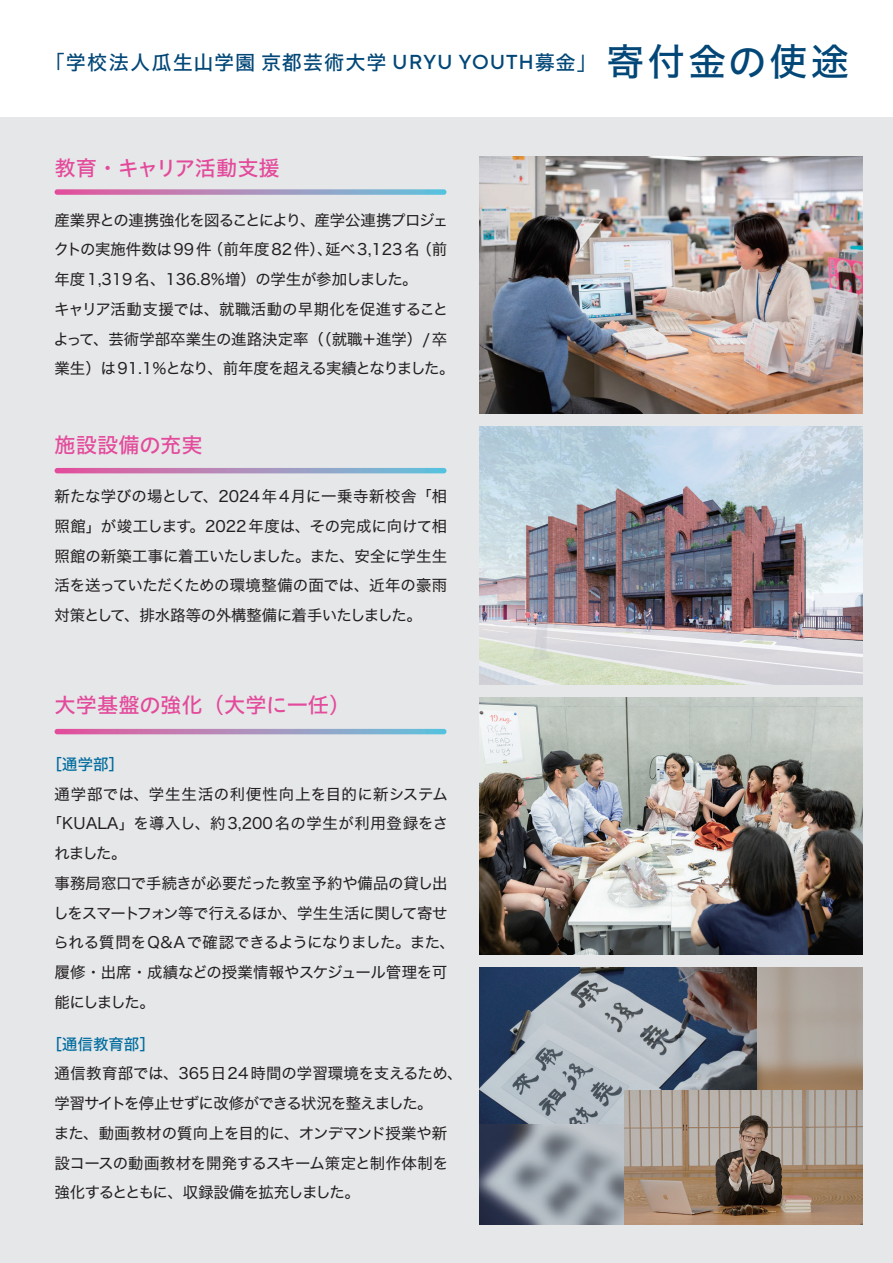
<style>
.page{position:relative;width:893px;height:1263px;background:#fff}
.page>*{position:absolute;margin:0;border:0;box-sizing:border-box;transform-origin:0 0}
.t1{font:21.3px "Hiragino UD Sans Std N W5";color:#e34a9b}
.t2{font:20.25px "Hiragino UD Sans Std N W5";letter-spacing:.05em;color:#024777}
.t3{font:15.45px/29.7px "Hira Kaku Std W4";letter-spacing:-.01em;color:#231f20}
.t4{font:15.45px "Hira Kaku Std W4";letter-spacing:.025em;color:#231f20}
.t5{font:15.45px "Hira Kaku Std W4";letter-spacing:-.045em;color:#231f20}
.t6{font:15.45px "Hira Kaku Std W4";letter-spacing:.03em;color:#231f20}
.t7{font:15.45px "Hira Kaku Std W5";color:#006c9e}
.s1{font-family:"TT Norms";font-weight:500}
.s2{font-size:38.25px}
</style>
<div class="page">
<div style="left:0;top:118px;width:893px;height:1145px;background:#e6e7e9"></div>
<img style="left:479px;top:1123px;width:145px;height:102px">
<img style="left:479px;top:156px;width:383px;height:258px">
<img style="left:479px;top:427px;width:383px;height:257px">
<img style="left:479px;top:697px;width:383px;height:257px">
<img style="left:756px;top:967px;width:106px;height:124px">
<img style="left:479px;top:967px;width:277px;height:156px">
<img style="left:624px;top:1091px;width:238px;height:134px">
<svg style="left:55px;top:468px;width:391px;height:5px;background:#a88ebc"></svg>
<svg style="left:55px;top:729px;width:391px;height:5px;background:#a88ebc"></svg>
<svg style="left:55px;top:189px;width:391px;height:6px;background:#ad96c0"></svg>
<h2 class="t2" style="left:45px;top:46px;width:806px">「学校法人瓜生山学園京都芸術大学 <span class="s1">URYU YOUTH</span>募金」 <span class="s2">寄付金の使途</span></h2>
<h1 class="t1" style="left:55px;top:152px;width:227px">教育・キャリア活動支援</h1>
<p class="t3" style="left:54px;top:205px;width:402px">産業界との連携強化を図ることにより、産学公連携プロジェクトの実施件数は99件（前年度82件）、延べ3,123名（前年度1,319名、136.8％増）の学生が参加しました。<br>キャリア活動支援では、就職活動の早期化を促進することよって、芸術学部卒業生の進路決定率（（就職＋進学）/卒業生）は91.1％となり、前年度を超える実績となりました。</p>
<h1 class="t1" style="left:55px;top:429px;width:150px">施設設備の充実</h1>
<p class="t3" style="left:55px;top:481px;width:394px;text-align:justify">新たな学びの場として、2024年4月に一乗寺新校舎「相照館」が竣工します。2022年度は、その完成に向けて相照館の新築工事に着工いたしました。また、安全に学生生活を送っていただくための環境整備の面では、近年の豪雨対策として、排水路等の外構整備に着手いたしました。</p>
<h1 class="t1" style="left:55px;top:689px;width:297px">大学基盤の強化（大学に一任）</h1>
<p class="t7" style="left:47px;top:752px;width:79px">［通学部］</p>
<p class="t6" style="left:55px;top:782px;width:395px">通学部では、学生生活の利便性向上を目的に新システム</p>
<p class="t4" style="left:47px;top:812px;width:403px">「KUALA」を導入し、約3,200名の学生が利用登録をさ</p>
<p class="t3" style="left:54px;top:838px;width:74px">れました。</p>
<p class="t3" style="left:55px;top:868px;width:395px">事務局窓口で手続きが必要だった教室予約や備品の貸し出</p>
<p class="t5" style="left:53px;top:901px;width:396px">しをスマートフォン等で行えるほか、学生生活に関して寄せ</p>
<p class="t3" style="left:54px;top:928px;width:403px">られる質問をQ＆Aで確認できるようになりました。また、</p>
<p class="t3" style="left:55px;top:957px;width:394px">履修・出席・成績などの授業情報やスケジュール管理を可</p>
<p class="t3" style="left:55px;top:987px;width:102px">能にしました。</p>
<p class="t7" style="left:47px;top:1032px;width:109px">［通信教育部］</p>
<p class="t3" style="left:54px;top:1058px;width:410px">通信教育部では、365日24時間の学習環境を支えるため、学習サイトを停止せずに改修ができる状況を整えました。<br>また、動画教材の質向上を目的に、オンデマンド授業や新設コースの動画教材を開発するスキーム策定と制作体制を強化するとともに、収録設備を拡充しました。</p>
</div>
